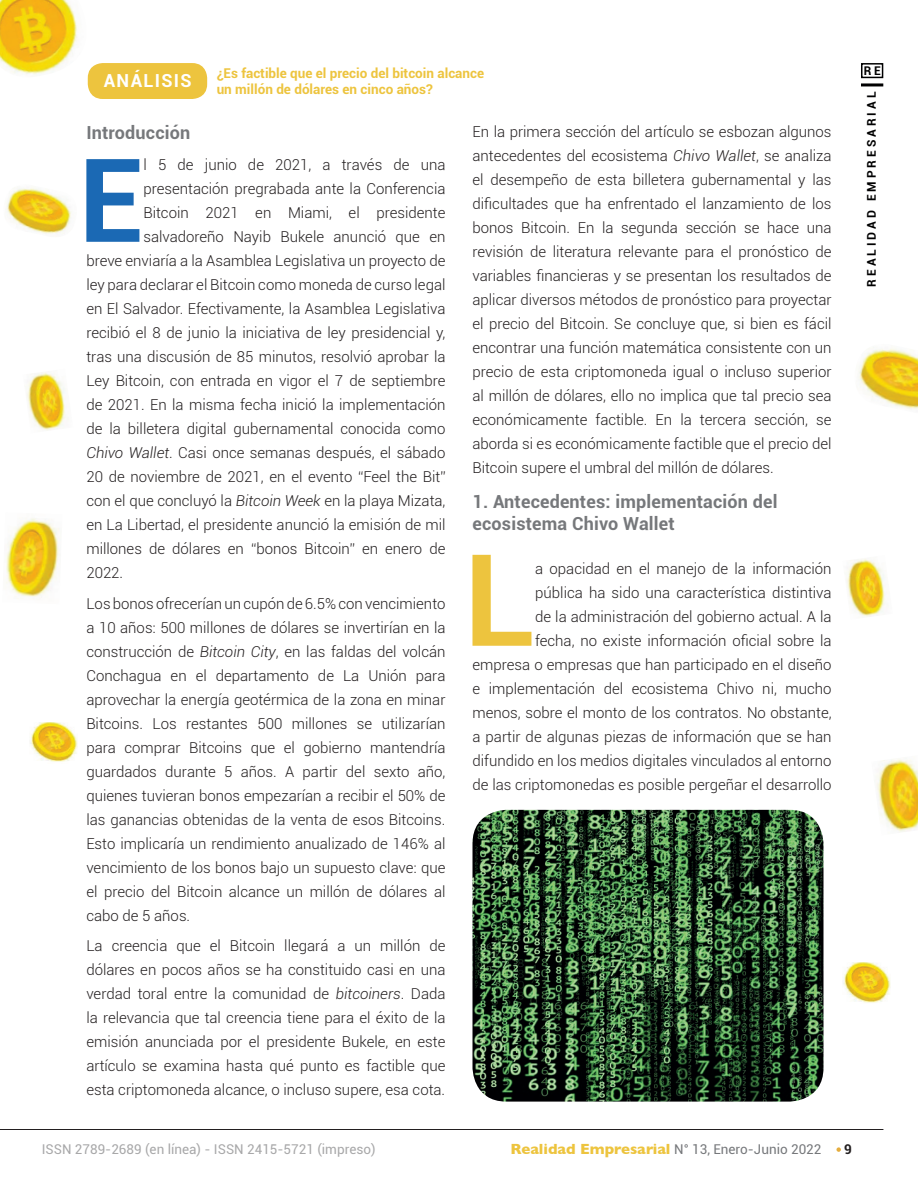
<style>
.page{position:relative;width:918px;height:1188px;background:#fff}
.page>*{position:absolute;margin:0;border:0;box-sizing:border-box;transform-origin:0 0}
.t1{font:700 127.95px "Roboto";color:#edc43e}
.t2{font:700 116.25px "Roboto";color:#1b69b4}
.t3{font:700 18px/21.6px "Roboto";letter-spacing:.01em;color:#76787b}
.t4{font:700 18px "Roboto";letter-spacing:.075em;color:#fff}
.t5{font:300 15px/24px "Roboto";color:#231f20;text-align:justify}
.t6{font:700 13.5px/16.2px "Roboto";color:#edc43e}
.t7{font:13.5px "Roboto";color:#a8a8a9}
.t8{font:13.5px "Roboto";color:#76787b}
.t9{font:700 13.5px "Roboto";color:#231f20}
.t10{font:700 12px "Roboto";color:#000001}
.s1{font-style:italic}
.s2{font-family:"Gill Sans";font-weight:700;font-size:15px;color:#edc43e}
</style>
<div class="page">
<svg style="left:836px;top:1147px;width:5px;height:5px"></svg>
<hr style="left:0;top:1129px;width:883px;height:1px;background:#231f20">
<hr style="left:861px;top:83px;width:22px;height:3px;background:#000001">
<div style="left:861px;top:63px;width:22px;height:15px;border:2px solid #000001"></div>
<div style="left:88px;top:63px;width:119px;height:36px;background:#edc43e;border-radius:15px"></div>
<img style="left:6px;top:187px;width:66px;height:47px">
<img style="left:858px;top:348px;width:60px;height:62px">
<img style="left:0;top:0;width:94px;height:80px">
<img style="left:6px;top:518px;width:54px;height:81px">
<img style="left:27px;top:372px;width:39px;height:59px">
<img style="left:846px;top:558px;width:40px;height:59px">
<img style="left:876px;top:759px;width:42px;height:73px">
<img style="left:30px;top:723px;width:47px;height:39px">
<img style="left:843px;top:963px;width:48px;height:40px">
<img style="left:472px;top:810px;width:352px;height:292px">
<p class="t4" style="left:104px;top:68px;width:90px">ANÁLISIS</p>
<p class="t6" style="left:217px;top:64px;width:269px">¿Es factible que el precio del bitcoin alcance un millón de dólares en cinco años?</p>
<p class="t3" style="left:86px;top:121px;width:105px">Introducción</p>
<h2 class="t2" style="left:79px;top:118px;width:66px">E</h2>
<p class="t5" style="left:143px;top:152px;width:304px">l 5 de junio de 2021, a través de una</p>
<p class="t5" style="left:143px;top:176px;width:304px">presentación pregrabada ante la Conferencia</p>
<p class="t5" style="left:143px;top:200px;width:304px">Bitcoin 2021 en Miami, el presidente</p>
<p class="t5" style="left:143px;top:224px;width:304px">salvadoreño Nayib Bukele anunció que en</p>
<p class="t5" style="left:86px;top:248px;width:361px">breve enviaría a la Asamblea Legislativa un proyecto de</p>
<p class="t5" style="left:86px;top:272px;width:361px">ley para declarar el Bitcoin como moneda de curso legal</p>
<p class="t5" style="left:86px;top:296px;width:361px">en El Salvador. Efectivamente, la Asamblea Legislativa</p>
<p class="t5" style="left:86px;top:320px;width:361px">recibió el 8 de junio la iniciativa de ley presidencial y,</p>
<p class="t5" style="left:86px;top:344px;width:361px">tras una discusión de 85 minutos, resolvió aprobar la</p>
<p class="t5" style="left:86px;top:368px;width:361px">Ley Bitcoin, con entrada en vigor el 7 de septiembre</p>
<p class="t5" style="left:86px;top:392px;width:361px">de 2021. En la misma fecha inició la implementación</p>
<p class="t5" style="left:86px;top:416px;width:361px">de la billetera digital gubernamental conocida como</p>
<p class="t5" style="left:86px;top:440px;width:361px"><span class="s1">Chivo Wallet</span>. Casi once semanas después, el sábado</p>
<p class="t5" style="left:86px;top:464px;width:361px">20 de noviembre de 2021, en el evento “Feel the Bit”</p>
<p class="t5" style="left:86px;top:488px;width:361px">con el que concluyó la <span class="s1">Bitcoin Week</span> en la playa Mizata,</p>
<p class="t5" style="left:86px;top:512px;width:361px">en La Libertad, el presidente anunció la emisión de mil</p>
<p class="t5" style="left:86px;top:536px;width:361px">millones de dólares en “bonos Bitcoin” en enero de</p>
<p class="t5" style="left:86px;top:560px;width:38px">2022.</p>
<p class="t5" style="left:86px;top:591px;width:361px">Los bonos ofrecerían un cupón de 6.5% con vencimiento a 10 años: 500 millones de dólares se invertirían en la construcción de <span class="s1">Bitcoin City</span>, en las faldas del volcán Conchagua en el departamento de La Unión para aprovechar la energía geotérmica de la zona en minar Bitcoins. Los restantes 500 millones se utilizarían para comprar Bitcoins que el gobierno mantendría guardados durante 5 años. A partir del sexto año, quienes tuvieran bonos empezarían a recibir el 50% de las ganancias obtenidas de la venta de esos Bitcoins.<br>Esto implicaría un rendimiento anualizado de 146% al vencimiento de los bonos bajo un supuesto clave: que el precio del Bitcoin alcance un millón de dólares al cabo de 5 años.</p>
<p class="t5" style="left:86px;top:933px;width:361px">La creencia que el Bitcoin llegará a un millón de dólares en pocos años se ha constituido casi en una verdad toral entre la comunidad de <span class="s1">bitcoiners</span>. Dada la relevancia que tal creencia tiene para el éxito de la emisión anunciada por el presidente Bukele, en este artículo se examina hasta qué punto es factible que esta criptomoneda alcance, o incluso supere, esa cota.</p>
<p class="t5" style="left:472px;top:119px;width:361px">En la primera sección del artículo se esbozan algunos antecedentes del ecosistema <span class="s1">Chivo Wallet</span>, se analiza el desempeño de esta billetera gubernamental y las dificultades que ha enfrentado el lanzamiento de los bonos Bitcoin. En la segunda sección se hace una revisión de literatura relevante para el pronóstico de variables financieras y se presentan los resultados de aplicar diversos métodos de pronóstico para proyectar el precio del Bitcoin. Se concluye que, si bien es fácil encontrar una función matemática consistente con un precio de esta criptomoneda igual o incluso superior al millón de dólares, ello no implica que tal precio sea económicamente factible. En la tercera sección, se aborda si es económicamente factible que el precio del Bitcoin supere el umbral del millón de dólares.</p>
<p class="t3" style="left:472px;top:490px;width:307px">1. Antecedentes: implementación del ecosistema Chivo Wallet</p>
<h1 class="t1" style="left:464px;top:510px;width:73px">L</h1>
<p class="t5" style="left:473px;top:556px;width:361px;text-align:right">a opacidad en el manejo de la información<br>pública ha sido una característica distintiva<br>de la administración del gobierno actual. A la<br>fecha, no existe información oficial sobre la<br>empresa o empresas que han participado en el diseño e implementación del ecosistema Chivo ni, mucho menos, sobre el monto de los contratos. No obstante, a partir de algunas piezas de información que se han difundido en los medios digitales vinculados al entorno de las criptomonedas es posible pergeñar el desarrollo</p>
<p class="t10" style="left:864px;top:62px;width:19px">R E</p>
<p class="t10" style="left:863px;top:287px;width:196px;rotate:-90deg">R E A L I D A D E M P R E S A R I A L</p>
<p class="t7" style="left:42px;top:1140px;width:335px">ISSN 2789-2689 (en línea) - ISSN 2415-5721 (impreso)</p>
<p class="t8" style="left:510px;top:1140px;width:313px"><span class="s2">Realidad Empresarial</span> N° 13, Enero-Junio 2022</p>
<p class="t9" style="left:844px;top:1140px;width:9px">9</p>
</div>
